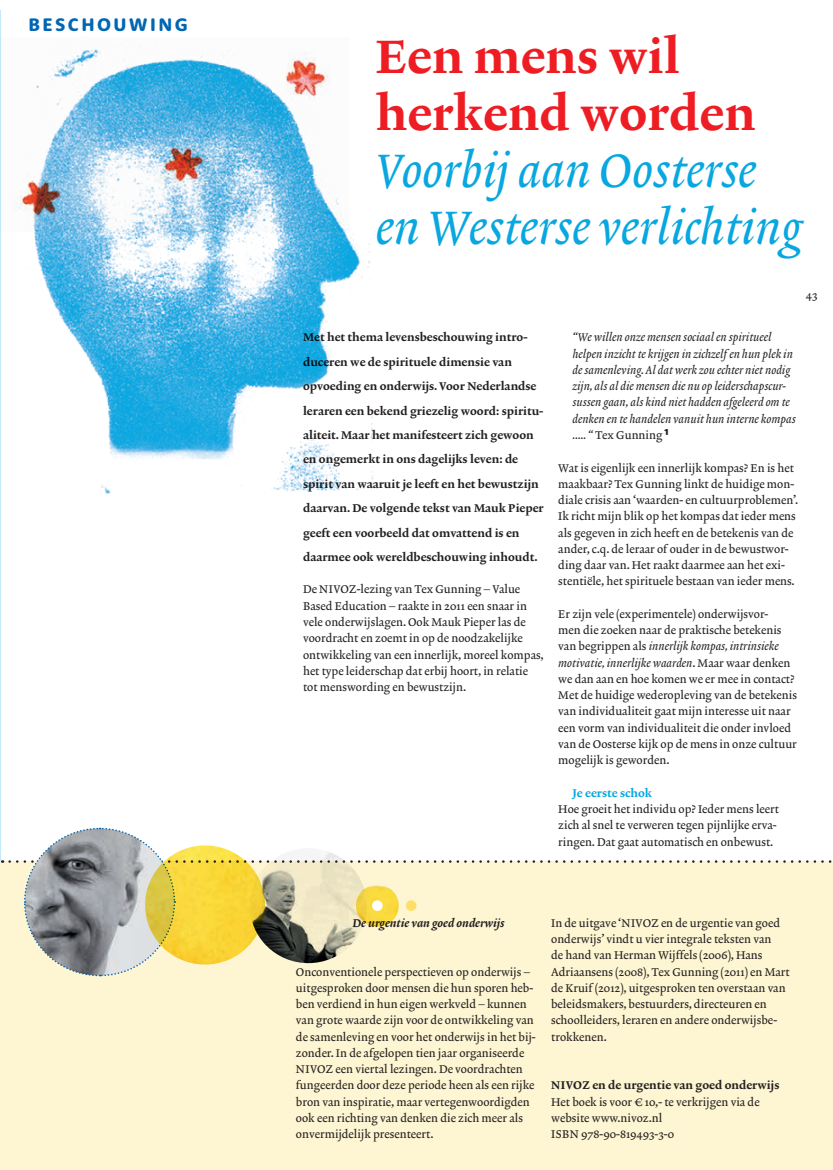
<style>
.page{position:relative;width:833px;height:1170px;background:#fff}
.page>*{position:absolute;margin:0;border:0;box-sizing:border-box;transform-origin:0 0}
.t1{font:47.5px/56.9px "Lexicon No 2 A Italic Txt";color:#08a7e0}
.t2{font:47.5px/56.9px "Lexicon No 2 D Roman Txt";color:#ee1d23}
.t3{font:800 18.75px "Rooney Sans";letter-spacing:.135em;color:#0166b3}
.t4{font:11.38px/16.2px "Lexicon No 2 A Roman Txt";color:#231f20}
.t5{font:11.38px/24.4px "Lexicon No 2 D Roman Txt";color:#231f20}
.t6{font:11.38px/16.2px "Lexicon No 2 A Italic Txt";color:#231f20}
.t7{font:11.38px "Lexicon No 2 D Italic Txt";color:#231f20}
.t8{font:11.38px "Lexicon No 2 D Roman Txt";color:#08a7e0}
.s1{font-family:"Lexicon No 2 A Italic Txt"}
.s2{font-family:"Lexicon No 2 A Roman Txt"}
</style>
<div class="page">
<div style="left:0;top:861px;width:832px;height:308px;background:#fef5d2"></div>
<img style="left:34px;top:232px;width:340px;height:262px">
<img style="left:0;top:38px;width:347px;height:194px">
<svg style="left:10px;top:827px;width:823px;height:150px"></svg>
<img style="left:142px;top:845px;width:126px;height:122px">
<img style="left:355px;top:884px;width:45px;height:43px">
<div style="left:372px;top:900px;width:11px;height:11px;background:#fff;border-radius:50%"></div>
<div style="left:405px;top:900px;width:12px;height:11px;background:#ffde68;border-radius:50%"></div>
<h2 class="t3" style="left:28px;top:12px;width:161px">BESCHOUWING</h2>
<h1 class="t2" style="left:376px;top:31px;width:381px">Een mens wil herkend worden</h1>
<h1 class="t1" style="left:376px;top:144px;width:428px">Voorbij aan Oosterse en Westerse verlichting</h1>
<p class="t5" style="left:303px;top:326px;width:242px">Met het thema levensbeschouwing intro&shy;duceren we de spirituele dimensie van opvoeding en onderwijs. Voor Nederlandse leraren een bekend griezelig woord: spiritu&shy;aliteit. Maar het manifesteert zich gewoon en ongemerkt in ons dagelijks leven: de spirit van waaruit je leeft en het bewustzijn daarvan. De volgende tekst van Mauk Pieper geeft een voorbeeld dat omvattend is en daarmee ook wereldbeschouwing inhoudt.</p>
<p class="t4" style="left:303px;top:582px;width:242px">De NIVOZ-lezing van Tex Gunning – Value Based Education – raakte in 2011 een snaar in vele onderwijslagen. Ook Mauk Pieper las de voordracht en zoemt in op de noodzakelijke ontwikkeling van een innerlijk, moreel kompas, het type leiderschap dat erbij hoort, in relatie tot menswording en bewustzijn.</p>
<p class="t4" style="left:806px;top:287px;width:13px">43</p>
<p class="t6" style="left:572px;top:330px;width:225px">“We willen onze mensen sociaal en spiritueel helpen inzicht te krijgen in zichzelf en hun plek in de samenleving. Al dat werk zou echter niet nodig zijn, als al die mensen die nu op leiderschapscur&shy;sussen gaan, als kind niet hadden afgeleerd om te denken en te handelen vanuit hun interne kompas</p>
<p class="t4" style="left:572px;top:427px;width:98px"><span class="s1">….. “</span> Tex Gunning <sup>1</sup></p>
<p class="t4" style="left:558px;top:460px;width:241px">Wat is eigenlijk een innerlijk kompas? En is het maakbaar? Tex Gunning linkt de huidige mon&shy;diale crisis aan ‘waarden- en cultuurproblemen’.<br>Ik richt mijn blik op het kompas dat ieder mens als gegeven in zich heeft en de betekenis van de ander, c.q. de leraar of ouder in de bewustwor&shy;ding daar van. Het raakt daarmee aan het exi&shy;stentiële, het spirituele bestaan van ieder mens.</p>
<p class="t4" style="left:558px;top:606px;width:225px">Er zijn vele (experimentele) onderwijsvor&shy;men die zoeken naar de praktische betekenis</p>
<p class="t6" style="left:558px;top:638px;width:234px"><span class="s2">van begrippen als</span> innerlijk kompas, intrinsieke motivatie, innerlijke waarden<span class="s2">. Maar waar denken</span></p>
<p class="t4" style="left:558px;top:671px;width:240px">we dan aan en hoe komen we er mee in contact?<br>Met de huidige wederopleving van de betekenis van individualiteit gaat mijn interesse uit naar een vorm van individualiteit die onder invloed van de Oosterse kijk op de mens in onze cultuur mogelijk is geworden.</p>
<p class="t8" style="left:572px;top:786px;width:81px">Je eerste schok</p>
<p class="t4" style="left:558px;top:801px;width:222px">Hoe groeit het individu op? Ieder mens leert zich al snel te verweren tegen pijnlijke erva&shy;ringen. Dat gaat automatisch en onbewust.</p>
<p class="t7" style="left:353px;top:916px;width:153px">De urgentie van goed onderwijs</p>
<p class="t4" style="left:296px;top:964px;width:241px">Onconventionele perspectieven op onderwijs – uitgesproken door mensen die hun sporen heb&shy;ben verdiend in hun eigen werkveld – kunnen van grote waarde zijn voor de ontwikkeling van de samenleving en voor het onderwijs in het bij&shy;zonder. In de afgelopen tien jaar organiseerde NIVOZ een viertal lezingen. De voordrachten fungeerden door deze periode heen als een rijke bron van inspiratie, maar vertegenwoordigden ook een richting van denken die zich meer als onvermijdelijk presenteert.</p>
<p class="t4" style="left:551px;top:915px;width:240px">In de uitgave ‘NIVOZ en de urgentie van goed onderwijs’ vindt u vier integrale teksten van<br>de hand van Herman Wijffels (2006), Hans Adriaansens (2008), Tex Gunning (2011) en Mart de Kruif (2012), uitgesproken ten overstaan van beleidsmakers, bestuurders, directeuren en schoolleiders, leraren en andere onderwijsbe&shy;trokkenen.</p>
<p class="t5" style="left:551px;top:1073px;width:230px">NIVOZ en de urgentie van goed onderwijs</p>
<p class="t4" style="left:551px;top:1094px;width:210px">Het boek is voor € 10,- te verkrijgen via de website www.nivoz.nl<br>ISBN 978-90-819493-3-0</p>
</div>
